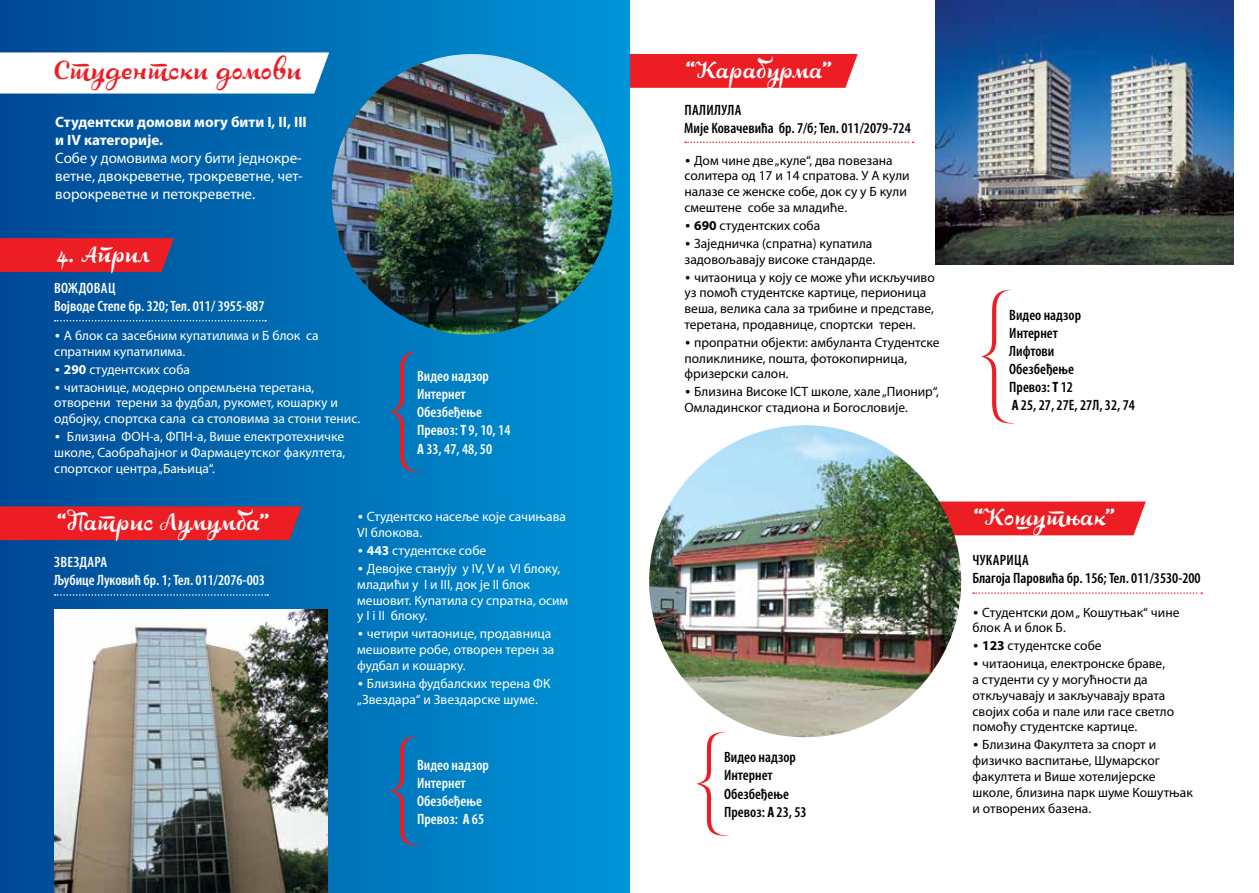
<style>
.page{position:relative;width:1259px;height:893px;background:#fff}
.page>*{position:absolute;margin:0;border:0;box-sizing:border-box;transform-origin:0 0}
.t1{font:33px "Lovely Sofia BG";color:#ed1d24}
.t2{font:30px "Lovely Sofia BG";color:#fff}
.t3{font:600 condensed 15px/18px "Myriad Pro";color:#000}
.t4{font:600 condensed 15px/18px "Myriad Pro";color:#fff}
.t5{font:15px/18px "Myriad Pro";color:#fff;text-align:justify}
.t6{font:700 15px/18px "Myriad Pro";color:#fff}
.t7{font:13.5px/15.8px "Myriad Pro";color:#000}
.t8{font:13.5px/15.8px "Myriad Pro";color:#fff}
.s1{font-family:"Mercury Text G2";font-style:italic}
.s2{font-weight:700}
</style>
<div class="page">
<div style="left:939px;top:501px;width:206px;height:34px;background:#ed1d24"></div>
<img style="left:649px;top:425px;width:312px;height:312px;border-radius:156px">
<svg style="left:973px;top:592px;width:229px;height:2px"></svg>
<div style="left:629px;top:54px;width:228px;height:34px;background:#ed1d24"></div>
<div style="left:0;top:0;width:629px;height:893px;background:linear-gradient(to right,#004994,#0095d8)"></div>
<svg style="left:0;top:52px;width:329px;height:42px"></svg>
<svg style="left:55px;top:320px;width:211px;height:1px"></svg>
<img style="left:935px;top:0;width:298px;height:264px">
<svg style="left:0;top:238px;width:174px;height:34px;background:#e31f29"></svg>
<img style="left:332px;top:54px;width:280px;height:281px;border-radius:140px">
<img style="left:54px;top:609px;width:273px;height:284px">
<div style="left:0;top:506px;width:302px;height:34px;background:#ed1d24"></div>
<svg style="left:55px;top:594px;width:213px;height:2px"></svg>
<svg style="left:389px;top:351px;width:33px;height:121px;background:#1d6eac"></svg>
<svg style="left:389px;top:736px;width:33px;height:110px;background:#1d6eac"></svg>
<svg style="left:685px;top:142px;width:228px;height:1px"></svg>
<svg style="left:981px;top:290px;width:33px;height:134px"></svg>
<svg style="left:696px;top:732px;width:33px;height:104px"></svg>
<h1 class="t1" style="left:54px;top:48px;width:249px">Студентски домови</h1>
<h2 class="t2" style="left:685px;top:50px;width:148px">“Карабурма’’</h2>
<p class="t6" style="left:55px;top:113px;width:253px">Студентски домови могу бити I, II, III и IV категорије.</p>
<p class="t5" style="left:55px;top:149px;width:249px">Собе у домовима могу бити једнокре&shy;ветне, двокреветне, трокреветне, чет&shy;ворокреветне и петокреветне.</p>
<h2 class="t2" style="left:57px;top:234px;width:94px">4. Април</h2>
<p class="t4" style="left:54px;top:279px;width:212px">ВОЖДОВАЦ<br>Војводе Степе бр. 320; Тел. 011/ 3955-887</p>
<p class="t8" style="left:54px;top:327px;width:266px"><span class="s1">•</span> А блок са засебним купатилима и Б блок са спратним купатилима.</p>
<p class="t8" style="left:54px;top:361px;width:137px"><span class="s1">•</span> <span class="s2">290</span> студентских соба</p>
<p class="t8" style="left:54px;top:379px;width:307px"><span class="s1">•</span> читаонице, модерно опремљена теретана, отворени терени за фудбал, рукомет, кошарку и одбојку, спортска сала са столовима за стони тенис.</p>
<p class="t8" style="left:54px;top:428px;width:293px;text-align:justify"><span class="s1">•</span> Близина ФОН-а, ФПН-а, Више електротехничке школе, Саобраћајног и Фармацеутског факултета, спортског центра „Бањица“.</p>
<p class="t4" style="left:417px;top:368px;width:95px">Видео надзор<br>Интернет<br>Oбезбеђење<br>Превоз: <span class="s2">Т</span> 9, 10, 14<br><span class="s2">А</span> 33, 47, 48, 50</p>
<h2 class="t2" style="left:57px;top:502px;width:214px">“Патрис Лумумба’’</h2>
<p class="t4" style="left:54px;top:553px;width:212px">ЗВЕЗДАРА<br>Љубице Луковић бр. 1; Тел. 011/2076-003</p>
<p class="t8" style="left:357px;top:509px;width:210px"><span class="s1">•</span> Студентско насеље које сачињава<br>VI блокова.</p>
<p class="t8" style="left:357px;top:542px;width:130px"><span class="s1">•</span> <span class="s2">443</span> студентске собе</p>
<p class="t8" style="left:357px;top:560px;width:212px"><span class="s1">•</span> Девојке станују у IV, V и VI блоку, младићи у I и III, док је II блок мешовит. Купатила су спратна, осим у I i II блоку.</p>
<p class="t8" style="left:357px;top:626px;width:199px"><span class="s1">•</span> четири читаонице, продавница мешовите робе, отворен терен за фудбал и кошарку.</p>
<p class="t8" style="left:357px;top:675px;width:195px"><span class="s1">•</span> Близина фудбалских терена ФК „Звездара“ и Звездарске шуме.</p>
<p class="t4" style="left:417px;top:756px;width:73px">Видео надзор<br>Интернет<br>Oбезбеђење<br>Превоз: <span class="s2">А</span> 65</p>
<p class="t3" style="left:684px;top:101px;width:228px">ПАЛИЛУЛА<br>Мије Ковачевића бр. 7/б; Тел. 011/2079-724</p>
<p class="t7" style="left:684px;top:152px;width:227px"><span class="s1">•</span> Дом чине две „куле“, два повезана солитера од 17 и 14 спратова. У А кули налазе се женске собе, док су у Б кули смештене собе за младиће.</p>
<p class="t7" style="left:684px;top:217px;width:137px"><span class="s1">•</span> <span class="s2">690</span> студентских соба</p>
<p class="t7" style="left:684px;top:235px;width:192px"><span class="s1">•</span> Заједничка (спратна) купатила задовољавају високе стандарде.</p>
<p class="t7" style="left:684px;top:269px;width:252px"><span class="s1">•</span> читаоница у коју се може ући искључиво уз помоћ студентске картице, перионица веша, велика сала за трибине и представе, теретана, продавнице, спортски терен.</p>
<p class="t7" style="left:684px;top:334px;width:257px"><span class="s1">•</span> пропратни објекти: амбуланта Студентске поликлинике, пошта, фотокопирница, фризерски салон.</p>
<p class="t7" style="left:684px;top:384px;width:256px"><span class="s1">•</span> Близина Високе ICT школе, хале „Пионир“,<br>Омладинског стадиона и Богословије.</p>
<p class="t3" style="left:724px;top:749px;width:84px">Видео надзор<br>Интернет<br>Oбезбеђење<br>Превоз: <span class="s2">А</span> 23, 53</p>
<p class="t3" style="left:1009px;top:306px;width:127px">Видео надзор<br>Интернет<br>Лифтови<br>Обезбеђење<br>Превоз: <span class="s2">Т</span> 12<br><span class="s2">А</span> 25, 27, 27Е, 27Л, 32, 74</p>
<h2 class="t2" style="left:973px;top:497px;width:143px">“Кошутњак’’</h2>
<p class="t3" style="left:972px;top:552px;width:230px">ЧУКАРИЦА<br>Благоја Паровића бр. 156; Тел. 011/3530-200</p>
<p class="t7" style="left:972px;top:604px;width:208px"><span class="s1">•</span> Студентски дом „ Кошутњак“ чине блок А и блок Б.</p>
<p class="t7" style="left:972px;top:638px;width:130px"><span class="s1">•</span> <span class="s2">123</span> студентске собе</p>
<p class="t7" style="left:972px;top:656px;width:203px"><span class="s1">•</span> читаоница, електронске браве, а студенти су у могућности да откључавају и закључавају врата својих соба и пале или гасе светло помоћу студентске картице.</p>
<p class="t7" style="left:972px;top:737px;width:222px"><span class="s1">•</span> Близина Факултета за спорт и физичко васпитање, Шумарског факултета и Више хотелијерске школе, близина парк шуме Кошутњак и отворених базена.</p>
</div>
